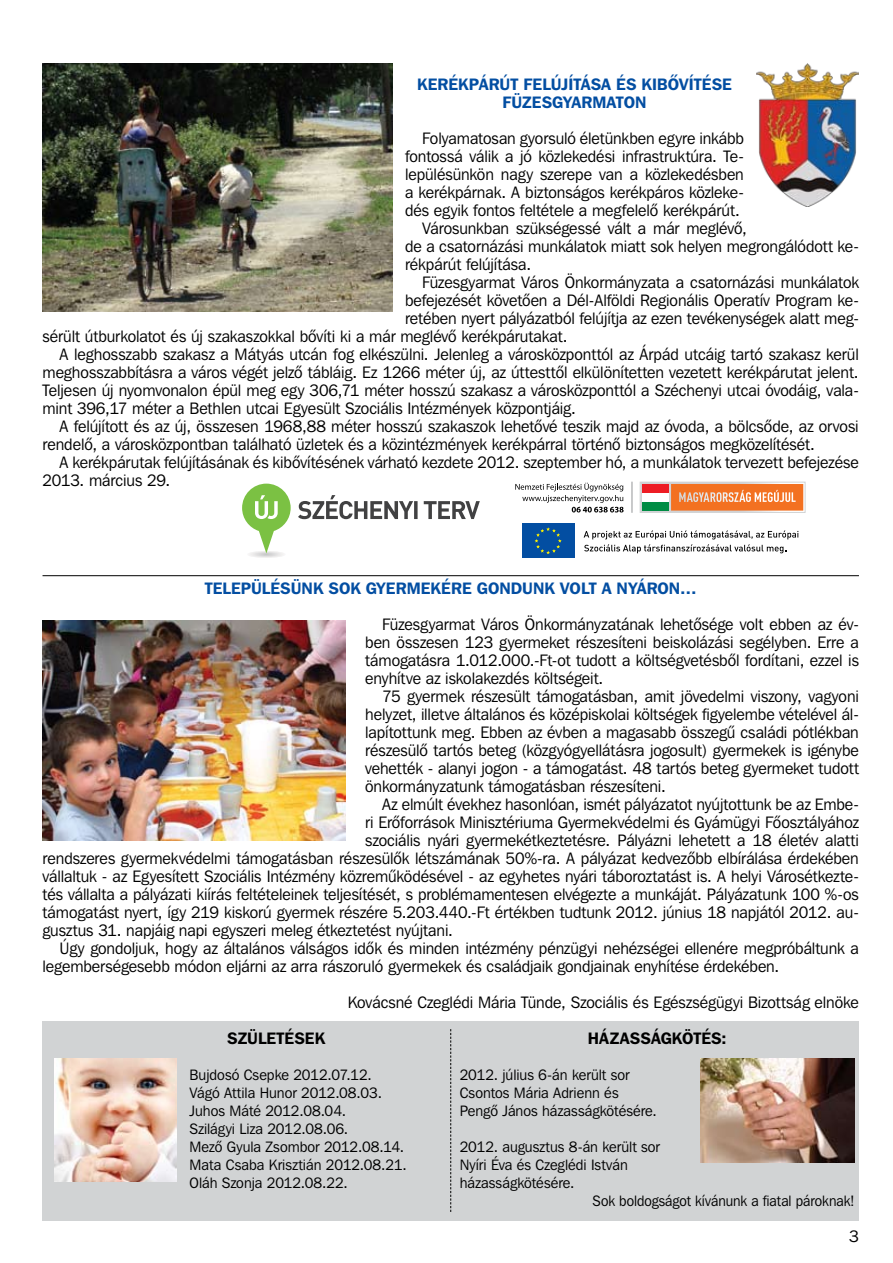
<style>
.page{position:relative;width:893px;height:1263px;background:#fff}
.page>*{position:absolute;margin:0;border:0;box-sizing:border-box;transform-origin:0 0}
.t1{font:16.5px/18px "Franklin Gothic Bk HU Book";letter-spacing:-.005em;color:#000;text-align:justify}
.t2{font:16.5px/18px "Franklin Gothic Demi HU Demi";color:#034ea2;text-align:center}
.t3{font:16.5px "Franklin Gothic Demi HU Demi";letter-spacing:.005em;color:#000}
.t4{font:15px/18px "Franklin Gothic Bk HU Book";color:#000}
.t5{font:15px "Franklin Gothic Bk HU Book";color:#000;scale:.93 1}
</style>
<div class="page">
<hr style="left:43px;top:575px;width:816px;height:1px;background:#000">
<img style="left:43px;top:64px;width:349px;height:248px">
<img style="left:43px;top:621px;width:302px;height:220px">
<svg style="left:298px;top:495px;width:182px;height:24px"></svg>
<div style="left:247px;top:551px;width:39px;height:7px;background:#fafdff;border-radius:50%"></div>
<div style="left:247px;top:551px;width:38px;height:7px;background:#faf9f8;border-radius:50%"></div>
<div style="left:248px;top:551px;width:36px;height:7px;background:#f1f0ef;border-radius:50%"></div>
<div style="left:253px;top:552px;width:27px;height:5px;background:#edebea;border-radius:50%"></div>
<div style="left:254px;top:552px;width:25px;height:5px;background:#e3e2e3;border-radius:50%"></div>
<svg style="left:242px;top:484px;width:49px;height:72px"></svg>
<div style="left:640px;top:482px;width:165px;height:31px;border:1px solid #d1d3d4"></div>
<div style="left:642px;top:484px;width:26px;height:9px;background:#ed1c24"></div>
<div style="left:642px;top:502px;width:26px;height:9px;background:#008c44"></div>
<svg style="left:671px;top:484px;width:132px;height:27px;background:#f28543"></svg>
<div style="left:522px;top:523px;width:52px;height:35px;background:#034ea2"></div>
<svg style="left:535px;top:527px;width:27px;height:27px"></svg>
<svg style="left:584px;top:530px;width:214px;height:23px"></svg>
<hr style="left:632px;top:482px;width:1px;height:31px;background:#939598">
<svg style="left:515px;top:483px;width:109px;height:29px"></svg>
<img style="left:757px;top:64px;width:102px;height:143px">
<div style="left:43px;top:1020px;width:816px;height:200px;background:#d1d3d4"></div>
<svg style="left:450px;top:1029px;width:1px;height:183px"></svg>
<img style="left:54px;top:1059px;width:123px;height:122px">
<img style="left:700px;top:1059px;width:155px;height:103px">
<p class="t2" style="left:417px;top:75px;width:315px">KE RÉKPÁRÚT FELÚJÍTÁSA ÉS KIBÔVÍTÉSE<br>FÜZESGYARMATON</p>
<p class="t1" style="left:422px;top:129px;width:323px">Folyamatosan gyorsuló életünkben egyre inkább</p>
<p class="t1" style="left:405px;top:147px;width:340px">fontossá válik a jó közlekedési infrastruktúra. Te-</p>
<p class="t1" style="left:405px;top:165px;width:340px">lepülésünkön nagy szerepe van a közlekedésben</p>
<p class="t1" style="left:405px;top:183px;width:340px">a kerékpárnak. A biztonságos kerékpáros közleke-</p>
<p class="t1" style="left:405px;top:201px;width:336px">dés egyik fontos feltétele a megfelelô kerékpárút.</p>
<p class="t1" style="left:422px;top:219px;width:326px">Városunkban szükségessé vált a már meglévô,</p>
<p class="t1" style="left:405px;top:237px;width:455px">de a csatornázási munkálatok miatt sok helyen megrongálódott ke-</p>
<p class="t1" style="left:405px;top:255px;width:128px">rékpárút felújítása.</p>
<p class="t1" style="left:422px;top:273px;width:438px">Füzesgyarmat Város Önkormányzata a csatornázási munkálatok</p>
<p class="t1" style="left:405px;top:291px;width:455px">befejezését követôen a Dél-Alföldi Regionális Operatív Program ke-</p>
<p class="t1" style="left:405px;top:309px;width:455px">retében nyert pályázatból felújítja az ezen tevékenységek alatt meg-</p>
<p class="t1" style="left:43px;top:327px;width:526px">sérült útburkolatot és új szakaszokkal bôvíti ki a már meglévô kerékpárutakat.</p>
<p class="t1" style="left:60px;top:345px;width:801px">A leghosszabb szakasz a Mátyás utcán fog elkészülni. Jelenleg a városközponttól az Árpád utcáig tartó szakasz kerül</p>
<p class="t1" style="left:43px;top:363px;width:818px">meghosszabbításra a város végét jelzô tábláig. Ez 1266 méter új, az úttesttôl elkülönítetten vezetett kerékpárutat jelent.</p>
<p class="t1" style="left:43px;top:381px;width:818px">Teljesen új nyomvonalon épül meg egy 306,71 méter hosszú szakasz a városközponttól a Széchenyi utcai óvodáig, vala-</p>
<p class="t1" style="left:43px;top:399px;width:535px">mint 396,17 méter a Bethlen utcai Egyesült Szociális Intézmények központjáig.</p>
<p class="t1" style="left:60px;top:417px;width:801px">A felújított és az új, összesen 1968,88 méter hosszú szakaszok lehetôvé teszik majd az óvoda, a bölcsôde, az orvosi</p>
<p class="t1" style="left:43px;top:435px;width:774px">rendelô, a városközpontban található üzletek és a közintézmények kerékpárral történô biztonságos megközelítését.</p>
<p class="t1" style="left:60px;top:453px;width:801px">A kerékpárutak felújításának és kibôvítésének várható kezdete 2012. szeptember hó, a munkálatok tervezett befejezése</p>
<p class="t1" style="left:43px;top:471px;width:129px">2013. március 29.</p>
<p class="t2" style="left:205px;top:579px;width:494px">TELEPÜLÉSÜNK SOK GYERMEKÉRE GONDUNK VOLT A NYÁRON…</p>
<p class="t1" style="left:365px;top:615px;width:495px;text-indent:17px">Füzesgyarmat Város Önkormányzatának lehetôsége volt ebben az év&shy;ben összesen 123 gyermeket részesíteni beiskolázási segélyben. Erre a támogatásra 1.012.000.-Ft-ot tudott a költségvetésbôl fordítani, ezzel is enyhítve az iskolakezdés költségeit.</p>
<p class="t1" style="left:365px;top:687px;width:495px;text-indent:17px">75 gyermek részesült támogatásban, amit jövedelmi viszony, vagyoni helyzet, illetve általános és középiskolai költségek figyelembe vételével ál&shy;lapítottunk meg. Ebben az évben a magasabb összegû családi pótlékban részesülô tartós beteg (közgyógyellátásra jogosult) gyermekek is igénybe vehették - alanyi jogon - a támogatást. 48 tartós beteg gyermeket tudott önkormányzatunk támogatásban részesíteni.</p>
<p class="t1" style="left:382px;top:795px;width:478px">Az elmúlt évekhez hasonlóan, ismét pályázatot nyújtottunk be az Embe-</p>
<p class="t1" style="left:365px;top:813px;width:495px">ri Erôforrások Minisztériuma Gyermekvédelmi és Gyámügyi Fôosztályához</p>
<p class="t1" style="left:365px;top:831px;width:495px">szociális nyári gyermekétkeztetésre. Pályázni lehetett a 18 életév alatti</p>
<p class="t1" style="left:43px;top:849px;width:818px">rendszeres gyermekvédelmi támogatásban részesülôk létszámának 50%-ra. A pályázat kedvezôbb elbírálása érdekében</p>
<p class="t1" style="left:43px;top:867px;width:818px">vállaltuk - az Egyesített Szociális Intézmény közremûködésével - az egyhetes nyári táboroztatást is. A helyi Városétkezte-</p>
<p class="t1" style="left:43px;top:885px;width:818px">tés vállalta a pályázati kiírás feltételeinek teljesítését, s problémamentesen elvégezte a munkáját. Pályázatunk 100 %-os</p>
<p class="t1" style="left:43px;top:903px;width:818px">támogatást nyert, így 219 kiskorú gyermek részére 5.203.440.-Ft értékben tudtunk 2012. június 18 napjától 2012. au-</p>
<p class="t1" style="left:43px;top:921px;width:412px">gusztus 31. napjáig napi egyszeri meleg étkeztetést nyújtani.</p>
<p class="t1" style="left:60px;top:939px;width:801px">Úgy gondoljuk, hogy az általános válságos idôk és minden intézmény pénzügyi nehézségei ellenére megpróbáltunk a</p>
<p class="t1" style="left:43px;top:957px;width:738px">legemberségesebb módon eljárni az arra rászoruló gyermekek és családjaik gondjainak enyhítése érdekében.</p>
<p class="t1" style="left:348px;top:993px;width:513px">Kovácsné Czeglédi Mária Tünde, Szociális és Egészségügyi Bizottság elnöke</p>
<p class="t3" style="left:227px;top:1028px;width:100px">SZÜLETÉSEK</p>
<p class="t4" style="left:190px;top:1066px;width:219px">Bujdosó Csepke 2012.07.12.<br>Vágó Attila Hunor 2012.08.03.<br>Juhos Máté 2012.08.04.<br>Szilágyi Liza 2012.08.06.<br>Mezô Gyula Zsombor 2012.08.14.<br>Mata Csaba Krisztián 2012.08.21.<br>Oláh Szonja 2012.08.22.</p>
<p class="t3" style="left:588px;top:1028px;width:140px">HÁZASSÁGKÖTÉS:</p>
<p class="t4" style="left:460px;top:1066px;width:199px">2012. július 6-án került sor<br>Csontos Mária Adrienn és<br>Pengô János házasságkötésére.</p>
<p class="t4" style="left:460px;top:1138px;width:202px">2012. augusztus 8-án került sor</p>
<p class="t4" style="left:460px;top:1156px;width:170px">Nyíri Éva és Czeglédi István</p>
<p class="t4" style="left:460px;top:1174px;width:116px">házasságkötésére.</p>
<p class="t5" style="left:593px;top:1192px;width:283px">Sok boldogságot kívánunk a fiatal pároknak!</p>
<p class="t1" style="left:849px;top:1227px;width:11px">3</p>
</div>
